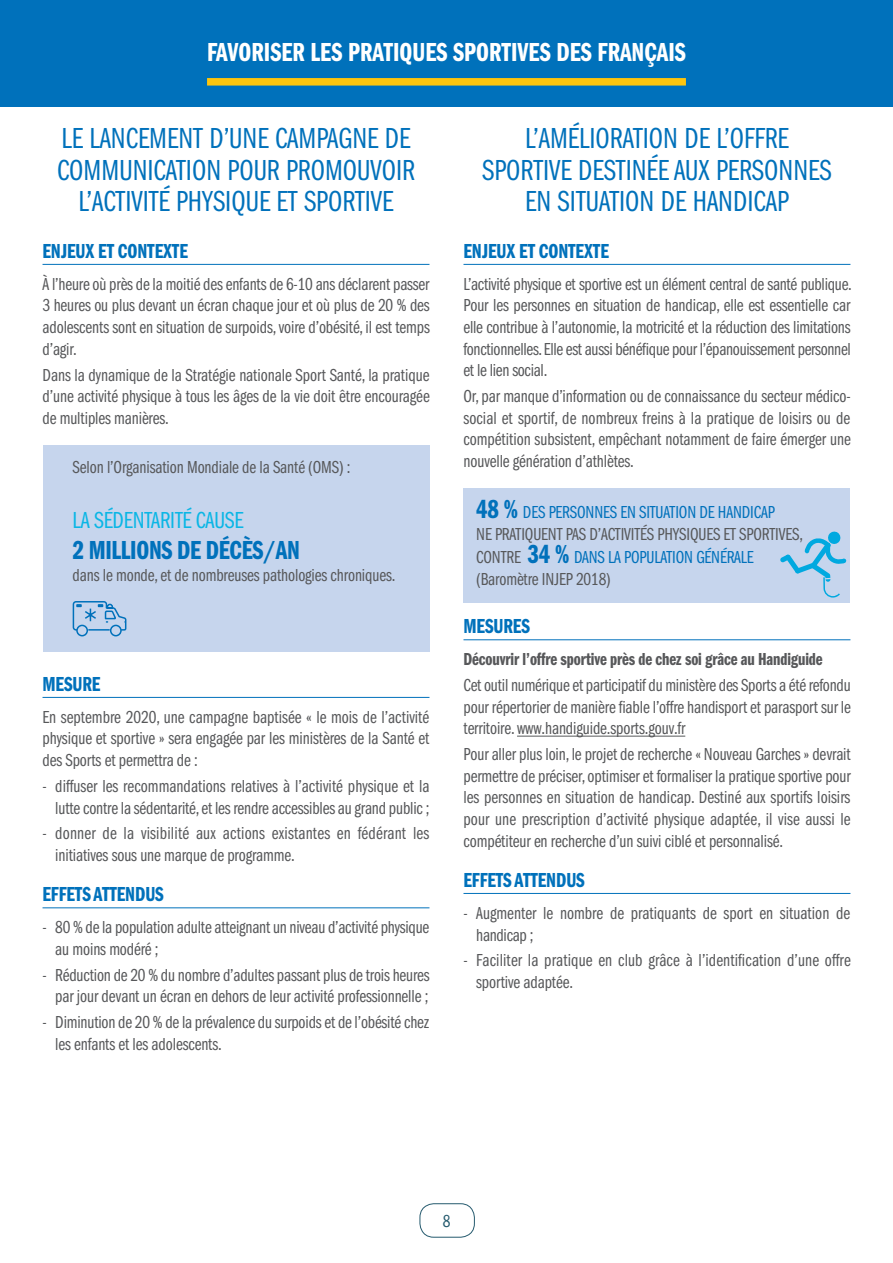
<style>
.page{position:relative;width:893px;height:1263px;background:#fff}
.page>*{position:absolute;margin:0;border:0;box-sizing:border-box;transform-origin:0 0}
.t1{font:30px/31.5px "ITC Franklin Gothic Std Bk Cp";color:#0071bb;text-align:center}
.t2{font:27px "ITC Franklin Gothic Std Dm Cp";color:#fff}
.t3{font:27px "ITC Franklin Gothic Std Dm Cp";letter-spacing:-.01em;color:#0071bb}
.t4{font:24px "ITC Franklin Gothic Std Bk Cp";letter-spacing:-.005em;color:#0ab6e5}
.t5{font:21px "ITC Franklin Gothic Std Dm Cp";letter-spacing:-.005em;color:#0071bb}
.t6{font:18px/21.6px "ITC Franklin Gothic Std Bk Cp";letter-spacing:-.005em;color:#57585a;text-align:justify}
.t7{font:18px "ITC Franklin Gothic Std Dm Cp";letter-spacing:-.005em;color:#57585a}
.t8{font:18px "ITC Franklin Gothic Std Bk Cp";color:#255a6e}
.s1{font-family:"ITC Franklin Gothic Std Dm Cp";font-size:27px;color:#0071bb}
.s2{color:#0071bb}
</style>
<div class="page">
<hr style="left:463px;top:264px;width:387px;height:1px;background:#0071bb">
<hr style="left:463px;top:639px;width:387px;height:1px;background:#0071bb">
<hr style="left:517px;top:736px;width:168px;height:1px;background:#57585a">
<hr style="left:463px;top:893px;width:387px;height:1px;background:#0071bb">
<div style="left:0;top:0;width:893px;height:106px;background:#0071bb"></div>
<div style="left:207px;top:78px;width:479px;height:8px;background:#fec50d"></div>
<div style="left:43px;top:446px;width:386px;height:206px;background:#c6d5ed"></div>
<div style="left:76px;top:625px;width:12px;height:11px;border:2px solid #0071bb;border-radius:50%"></div>
<div style="left:110px;top:625px;width:12px;height:11px;border:2px solid #0071bb;border-radius:50%"></div>
<svg style="left:72px;top:601px;width:55px;height:30px"></svg>
<div style="left:463px;top:488px;width:387px;height:114px;background:#c6d5ed"></div>
<svg style="left:780px;top:531px;width:66px;height:67px"></svg>
<hr style="left:43px;top:264px;width:386px;height:1px;background:#0071bb">
<hr style="left:43px;top:697px;width:386px;height:1px;background:#0071bb">
<hr style="left:43px;top:907px;width:386px;height:1px;background:#0071bb">
<div style="left:420px;top:1203px;width:55px;height:34px;border:1px solid #255a6e;border-radius:14px"></div>
<h2 class="t2" style="left:207px;top:37px;width:480px">FAVORISER LES PRATIQUES SPORTIVES DES FRANÇAIS</h2>
<h1 class="t1" style="left:57px;top:123px;width:359px">LE LANCEMENT D’UNE CAMPAGNE DE<br>COMMUNICATION POUR PROMOUVOIR<br>L’ACTIVITÉ PHYSIQUE ET SPORTIVE</h1>
<p class="t5" style="left:43px;top:239px;width:147px">ENJEUX ET CONTEXTE</p>
<p class="t6" style="left:43px;top:273px;width:389px">À l’heure où près de la moitié des enfants de 6-10 ans déclarent passer 3 heures ou plus devant un écran chaque jour et où plus de 20 % des adolescents sont en situation de surpoids, voire d’obésité, il est temps d’agir.</p>
<p class="t6" style="left:43px;top:364px;width:389px">Dans la dynamique de la Stratégie nationale Sport Santé, la pratique d’une activité physique à tous les âges de la vie doit être encouragée de multiples manières.</p>
<p class="t6" style="left:73px;top:457px;width:279px">Selon l’Organisation Mondiale de la Santé (OMS) :</p>
<h3 class="t4" style="left:73px;top:507px;width:172px">LA SÉDENTARITÉ CAUSE</h3>
<h2 class="t3" style="left:73px;top:535px;width:229px">2 MILLIONS DE DÉCÈS/AN</h2>
<p class="t6" style="left:73px;top:564px;width:324px">dans le monde, et de nombreuses pathologies chroniques.</p>
<p class="t5" style="left:43px;top:672px;width:60px">MESURE</p>
<p class="t6" style="left:43px;top:706px;width:388px">En septembre 2020, une campagne baptisée « le mois de l’activité physique et sportive » sera engagée par les ministères de la Santé et des Sports et permettra de :</p>
<p class="t6" style="left:43px;top:775px;width:388px;text-align:right">- diffuser les recommandations relatives à l’activité physique et la lutte contre la sédentarité, et les rendre accessibles au grand public ;</p>
<p class="t6" style="left:55px;top:823px;width:376px;text-indent:-13px">- donner de la visibilité aux actions existantes en fédérant les initiatives sous une marque de programme.</p>
<p class="t5" style="left:43px;top:882px;width:123px">EFFETS ATTENDUS</p>
<p class="t6" style="left:55px;top:917px;width:376px;text-indent:-13px">- 80 % de la population adulte atteignant un niveau d’activité physique au moins modéré ;</p>
<p class="t6" style="left:43px;top:964px;width:389px;text-align:right">- Réduction de 20 % du nombre d’adultes passant plus de trois heures par jour devant un écran en dehors de leur activité professionnelle ;</p>
<p class="t6" style="left:55px;top:1012px;width:376px;text-indent:-13px">- Diminution de 20 % de la prévalence du surpoids et de l’obésité chez les enfants et les adolescents.</p>
<h1 class="t1" style="left:482px;top:123px;width:351px">L’AMÉLIORATION DE L’OFFRE<br>SPORTIVE DESTINÉE AUX PERSONNES<br>EN SITUATION DE HANDICAP</h1>
<p class="t5" style="left:463px;top:239px;width:147px">ENJEUX ET CONTEXTE</p>
<p class="t6" style="left:463px;top:273px;width:390px">L’activité physique et sportive est un élément central de santé publique.<br>Pour les personnes en situation de handicap, elle est essentielle car elle contribue à l’autonomie, la motricité et la réduction des limitations fonctionnelles. Elle est aussi bénéfique pour l’épanouissement personnel et le lien social.</p>
<p class="t6" style="left:463px;top:386px;width:389px">Or, par manque d’information ou de connaissance du secteur médico&shy;social et sportif, de nombreux freins à la pratique de loisirs ou de compétition subsistent, empêchant notamment de faire émerger une nouvelle génération d’athlètes.</p>
<p class="t6" style="left:476px;top:502px;width:328px"><span class="s1">48 %</span> <span class="s2">DES PERSONNES EN SITUATION DE HANDICAP<br></span>NE PRATIQUENT PAS D’ACTIVITÉS PHYSIQUES ET SPORTIVES,</p>
<p class="t6" style="left:476px;top:547px;width:279px">CONTRE <span class="s1">34 %</span> <span class="s2">DANS LA POPULATION GÉNÉRALE </span>(Baromètre INJEP 2018)</p>
<p class="t5" style="left:463px;top:614px;width:68px">MESURES</p>
<p class="t7" style="left:463px;top:649px;width:361px">Découvrir l’offre sportive près de chez soi grâce au Handiguide</p>
<p class="t6" style="left:463px;top:675px;width:389px">Cet outil numérique et participatif du ministère des Sports a été refondu pour répertorier de manière fiable l’offre handisport et parasport sur le territoire. www.handiguide.sports.gouv.fr</p>
<p class="t6" style="left:463px;top:744px;width:389px">Pour aller plus loin, le projet de recherche « Nouveau Garches » devrait permettre de préciser, optimiser et formaliser la pratique sportive pour les personnes en situation de handicap. Destiné aux sportifs loisirs pour une prescription d’activité physique adaptée, il vise aussi le compétiteur en recherche d’un suivi ciblé et personnalisé.</p>
<p class="t5" style="left:463px;top:868px;width:123px">EFFETS ATTENDUS</p>
<p class="t6" style="left:476px;top:902px;width:375px;text-indent:-13px">- Augmenter le nombre de pratiquants de sport en situation de handicap ;</p>
<p class="t6" style="left:476px;top:950px;width:376px;text-indent:-13px">- Faciliter la pratique en club grâce à l’identification d’une offre sportive adaptée.</p>
<p class="t8" style="left:443px;top:1211px;width:9px">8</p>
</div>
